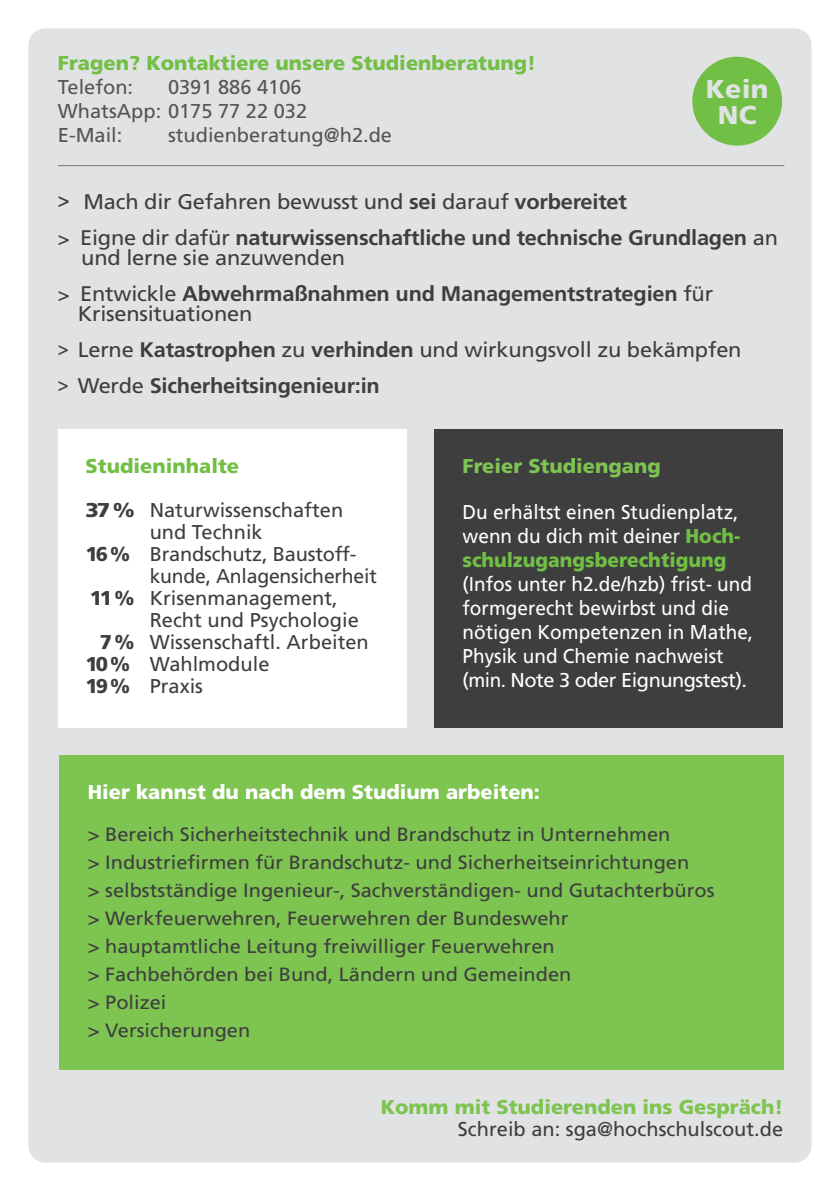
<style>
.page{position:relative;width:840px;height:1191px;background:#fff}
.page>*{position:absolute;margin:0;border:0;box-sizing:border-box;transform-origin:0 0}
.t1{font:900 25.8px/25.8px "Frutiger LT";letter-spacing:.01em;color:#e1e2e4;text-align:center}
.t2{font:700 21.2px/36px "Frutiger LT";letter-spacing:-.01em;color:#3e3e3f}
.t3{font:21.2px/36px "Frutiger LT";letter-spacing:-.01em;color:#3e3e3f}
.t4{font:20px/24px "Frutiger LT";color:#fff;text-align:justify;scale:.95 1}
.t5{font:20px "Frutiger LT";color:#3e3e3f}
.t6{font:20px/24px "Frutiger LT";color:#545557}
.t7{font:900 20px "Frutiger LT";color:#71bf44}
.t8{font:900 20px "Frutiger LT";color:#7ec451}
.t9{font:900 20px "Frutiger LT";color:#fff}
.t10{font:19.2px/28px "Frutiger LT";color:#3e3e3f;scale:1.04 1}
.s1{font-weight:400}
.s2{font-weight:400;font-size:19.2px}
.s3{font-size:19.2px}
.s4{font-weight:700}
.s5{font-weight:900}
.s6{font-weight:900;color:#71bf44}
</style>
<div class="page">
<div style="left:28px;top:28px;width:783px;height:1134px;background:#e1e2e4;border-radius:17px"></div>
<div style="left:692px;top:57px;width:89px;height:89px;background:#71bf44;border-radius:50%"></div>
<div style="left:58px;top:429px;width:348px;height:298px;background:#fff"></div>
<div style="left:434px;top:429px;width:348px;height:298px;background:#3e3e3f"></div>
<div style="left:59px;top:755px;width:723px;height:314px;background:#7ec451"></div>
<hr style="left:58px;top:165px;width:725px;height:1px;background:#76787b">
<p class="t7" style="left:58px;top:51px;width:479px">Fragen? Kontaktiere unsere Studienberatung!</p>
<p class="t6" style="left:58px;top:75px;width:77px">Telefon:</p>
<p class="t6" style="left:58px;top:75px;width:250px;text-indent:110px">0391 886 4106<br>WhatsApp: 0175 77 22 032<br>E-Mail:</p>
<p class="t6" style="left:168px;top:123px;width:225px">studienberatung@h2.de</p>
<h1 class="t1" style="left:705px;top:76px;width:64px">Kein<br>NC</h1>
<p class="t2" style="left:58px;top:184px;width:721px"><span class="s1">&gt; Mach dir Gefahren bewusst und</span> sei <span class="s1">darauf</span> vorbereitet<br><span class="s2">&gt;</span> <span class="s1">Eigne dir dafür</span> naturwissenschaftliche und technische Grundlagen <span class="s1">an</span></p>
<p class="t2" style="left:58px;top:240px;width:656px;text-indent:23px"><span class="s1">und lerne sie anzuwenden<br></span><span class="s2">&gt;</span> <span class="s1">Entwickle</span> Abwehrmaßnahmen und Managementstrategien <span class="s1">für</span></p>
<p class="t3" style="left:58px;top:296px;width:684px;text-indent:20px">Krisensituationen<br><span class="s3">&gt;</span> Lerne <span class="s4">Katastrophen</span> zu <span class="s4">verhinden</span> und wirkungsvoll zu bekämpfen <span class="s3">&gt;</span> Werde <span class="s4">Sicherheitsingenieur:in</span></p>
<p class="t7" style="left:86px;top:454px;width:155px">Studieninhalte</p>
<p class="t5" style="left:86px;top:498px;width:259px"><span class="s5">37 %</span> Naturwissenschaften</p>
<p class="t5" style="left:150px;top:520px;width:114px">und Technik</p>
<p class="t5" style="left:86px;top:542px;width:272px"><span class="s5">16 %</span> Brandschutz, Baustoff-</p>
<p class="t5" style="left:150px;top:564px;width:229px">kunde, Anlagensicherheit</p>
<p class="t5" style="left:90px;top:586px;width:249px"><span class="s5">11 %</span> Krisenmanagement,</p>
<p class="t5" style="left:150px;top:608px;width:210px">Recht und Psychologie</p>
<p class="t5" style="left:100px;top:630px;width:270px"><span class="s5">7 %</span> Wissenschaftl. Arbeiten</p>
<p class="t5" style="left:86px;top:652px;width:185px"><span class="s5">10 %</span> Wahlmodule</p>
<p class="t5" style="left:86px;top:674px;width:119px"><span class="s5">19 %</span> Praxis</p>
<p class="t8" style="left:462px;top:454px;width:200px">Freier Studiengang</p>
<p class="t4" style="left:462px;top:500px;width:294px">Du erhältst einen Studienplatz, wenn du dich mit deiner <span class="s6">Hoch&shy;schulzugangsberechtigung</span></p>
<p class="t4" style="left:462px;top:572px;width:307px;text-align:left">(Infos unter h2.de/hzb) frist- und formgerecht bewirbst und die nötigen Kompetenzen in Mathe,<br>Physik und Chemie nachweist (min. Note 3 oder Eignungstest).</p>
<p class="t9" style="left:88px;top:780px;width:453px">Hier kannst du nach dem Studium arbeiten:</p>
<p class="t10" style="left:88px;top:820px;width:604px">&gt; Bereich Sicherheitstechnik und Brandschutz in Unternehmen<br>&gt; Industriefirmen für Brandschutz- und Sicherheitseinrichtungen<br>&gt; selbstständige Ingenieur-, Sachverständigen- und Gutachterbüros &gt; Werkfeuerwehren, Feuerwehren der Bundeswehr<br>&gt; hauptamtliche Leitung freiwilliger Feuerwehren<br>&gt; Fachbehörden bei Bund, Ländern und Gemeinden<br>&gt; Polizei<br>&gt; Versicherungen</p>
<p class="t8" style="left:380px;top:1095px;width:404px">Komm mit Studierenden ins Gespräch!</p>
<p class="t5" style="left:457px;top:1117px;width:326px">Schreib an: sga@hochschulscout.de</p>
</div>
